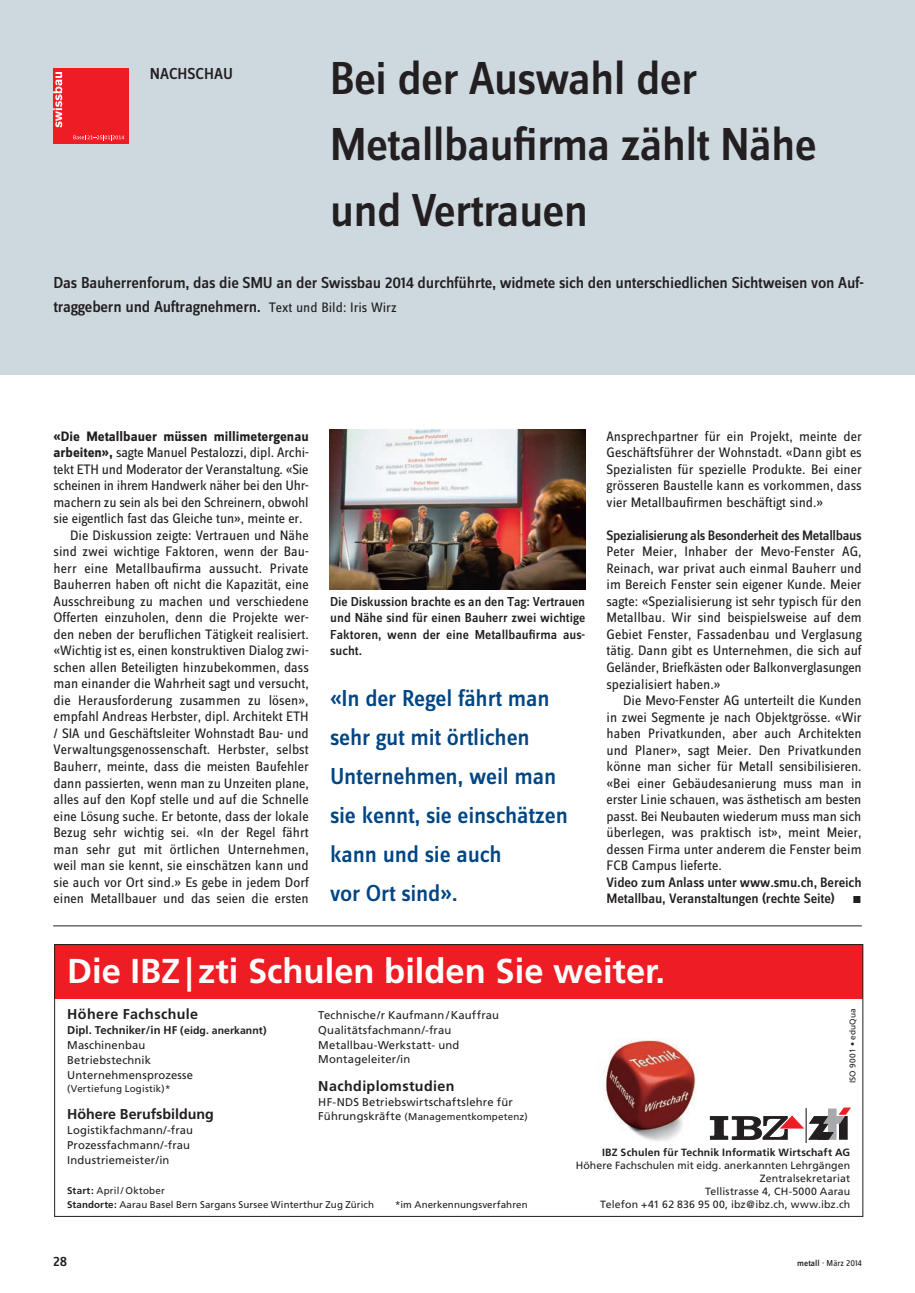
<style>
.page{position:relative;width:915px;height:1293px;background:#fff}
.page>*{position:absolute;margin:0;border:0;box-sizing:border-box;transform-origin:0 0}
.t1{font:500 48px/66px "Zine Sans Dis";letter-spacing:-.02em;color:#231f20}
.t2{font:700 34.5px "Frutiger";color:#fff}
.DE_ZITAT_18__reg{font:500 24px/39px "Zine Sans Dis";letter-spacing:-.01em;color:#004684}
.DE_rubrik_11{font:500 16.5px/24px "Zine Sans Dis";letter-spacing:-.015em;color:#231f20}
.DE_Grundtext_EZ{font:14.25px/16.5px "Zine Sans Dis";color:#231f20;text-align:justify}
.DE_Grundtext_ohne_EZ{font:14.25px/16.5px "Zine Sans Dis";letter-spacing:-.01em;color:#231f20;text-align:justify}
.DE_Grundtext_ohne_EZ-2{font:500 14.25px/16.5px "Zine Sans Dis";letter-spacing:-.01em;color:#231f20}
.t3{font:700 14.25px "Frutiger";letter-spacing:.025em;color:#231f20}
.t4{font:700 14.25px "Frutiger";letter-spacing:-.005em;color:#231f20}
.DE_Legende_9__medium{font:500 13.5px/16.5px "Zine Sans Dis";color:#231f20;text-align:justify}
.t5{font:11.25px/15px "Frutiger";letter-spacing:.015em;color:#231f20}
.t6{font:10.5px/12.9px "Frutiger";letter-spacing:.01em;color:#231f20;text-align:right}
.t7{font:9.75px/13.5px "Frutiger";letter-spacing:.015em;color:#231f20}
.t8{font:9px "Zine Sans Dis";color:#231f20}
.t9{font:8.25px "Frutiger";letter-spacing:.03em;color:#231f20}
.s1{font-weight:400;font-size:14.25px}
.s2{font-weight:700}
.s3{font-family:"Zine Sans Dis Regular Roman Exp";font-weight:400;font-size:10.5px}
.s4{font-weight:700;font-size:10.5px}
.s5{font-size:11.25px}
.s6{font-weight:500}
</style>
<div class="page">
<div style="left:0;top:0;width:914px;height:375px;background:#cdd8df"></div>
<div style="left:53px;top:68px;width:75px;height:76px;background:#ee1d23"></div>
<svg style="left:53px;top:72px;width:9px;height:56px"></svg>
<svg style="left:73px;top:135px;width:51px;height:6px"></svg>
<img style="left:330px;top:429px;width:255px;height:160px">
<hr style="left:53px;top:925px;width:808px;height:1px;background:#231f20">
<div style="left:54px;top:944px;width:808px;height:54px;background:#ee1d23"></div>
<img style="left:604px;top:1038px;width:92px;height:103px">
<hr style="left:805px;top:1108px;width:1px;height:34px;background:#231f20">
<svg style="left:709px;top:1107px;width:141px;height:33px"></svg>
<p class="DE_rubrik_11" style="left:150px;top:62px;width:85px">NACHSCHAU</p>
<p class="t1" style="left:330px;top:47px;width:369px">Bei der Auswahl der</p>
<p class="t1" style="left:330px;top:113px;width:488px">Metallbaufirma zählt Nähe und Vertrauen</p>
<p class="DE_rubrik_11" style="left:54px;top:271px;width:811px">Das Bauherrenforum, das die SMU an der Swissbau 2014 durchführte, widmete sich den unterschiedlichen Sichtweisen von Auf&shy;traggebern und Auftragnehmern. <span class="s1">Text und Bild: Iris Wirz</span></p>
<p class="DE_Grundtext_ohne_EZ" style="left:54px;top:428px;width:256px"><span class="s2">«Die Metallbauer müssen millimetergenau arbeiten»,</span> sagte Manuel Pestalozzi, dipl. Archi&shy;tekt ETH und Moderator der Veranstaltung. «Sie scheinen in ihrem Handwerk näher bei den Uhr&shy;machern zu sein als bei den Schreinern, obwohl sie eigentlich fast das Gleiche tun», meinte er.</p>
<p class="DE_Grundtext_EZ" style="left:54px;top:527px;width:257px;text-indent:17px">Die Diskussion zeigte: Vertrauen und Nähe sind zwei wichtige Faktoren, wenn der Bau&shy;herr eine Metallbaufirma aussucht. Private Bauherren haben oft nicht die Kapazität, eine Ausschreibung zu machen und verschiedene Offerten einzuholen, denn die Projekte wer&shy;den neben der beruflichen Tätigkeit realisiert. «Wichtig ist es, einen konstruktiven Dialog zwi&shy;schen allen Beteiligten hinzubekommen, dass man einander die Wahrheit sagt und versucht, die Herausforderung zusammen zu lösen», empfahl Andreas Herbster, dipl. Architekt ETH / SIA und Geschäftsleiter Wohnstadt Bau- und Verwaltungsgenossenschaft. Herbster, selbst Bauherr, meinte, dass die meisten Baufehler dann passierten, wenn man zu Unzeiten plane, alles auf den Kopf stelle und auf die Schnelle eine Lösung suche. Er betonte, dass der lokale Bezug sehr wichtig sei. «In der Regel fährt man sehr gut mit örtlichen Unternehmen, weil man sie kennt, sie einschätzen kann und sie auch vor Ort sind.» Es gebe in jedem Dorf einen Metallbauer und das seien die ersten</p>
<p class="DE_Legende_9__medium" style="left:330px;top:594px;width:256px">Die Diskussion brachte es an den Tag: Vertrauen und Nähe sind für einen Bauherr zwei wichtige Faktoren, wenn der eine Metallbaufirma aus&shy;sucht.</p>
<p class="DE_ZITAT_18__reg" style="left:330px;top:680px;width:239px">«In der Regel fährt man sehr gut mit örtlichen<br>Unternehmen, weil man sie kennt, sie einschätzen kann und sie auch</p>
<p class="DE_ZITAT_18__reg" style="left:330px;top:875px;width:129px">vor Ort sind».</p>
<p class="DE_Grundtext_EZ" style="left:606px;top:428px;width:256px">Ansprechpartner für ein Projekt, meinte der Geschäftsführer der Wohnstadt. «Dann gibt es Spezialisten für spezielle Produkte. Bei einer grösseren Baustelle kann es vorkommen, dass vier Metallbaufirmen beschäftigt sind.»</p>
<p class="DE_Grundtext_ohne_EZ-2" style="left:606px;top:527px;width:257px">Spezialisierung als Besonderheit des Metallbaus</p>
<p class="DE_Grundtext_ohne_EZ" style="left:606px;top:544px;width:256px">Peter Meier, Inhaber der Mevo-Fenster AG, Reinach, war privat auch einmal Bauherr und im Bereich Fenster sein eigener Kunde. Meier sagte: «Spezialisierung ist sehr typisch für den Metallbau. Wir sind beispielsweise auf dem Gebiet Fenster, Fassadenbau und Verglasung tätig. Dann gibt es Unternehmen, die sich auf Geländer, Briefkästen oder Balkonverglasungen spezialisiert haben.»</p>
<p class="DE_Grundtext_EZ" style="left:606px;top:692px;width:256px;text-indent:17px">Die Mevo-Fenster AG unterteilt die Kunden in zwei Segmente je nach Objektgrösse. «Wir haben Privatkunden, aber auch Architekten und Planer», sagt Meier. Den Privatkunden könne man sicher für Metall sensibilisieren. «Bei einer Gebäudesanierung muss man in erster Linie schauen, was ästhetisch am besten passt. Bei Neubauten wiederum muss man sich überlegen, was praktisch ist», meint Meier, dessen Firma unter anderem die Fenster beim FCB Campus lieferte.</p>
<p class="DE_Grundtext_ohne_EZ-2" style="left:606px;top:874px;width:256px">Video zum Anlass unter www.smu.ch, Bereich<br>Metallbau, Veranstaltungen (rechte Seite) <span class="s3">m</span></p>
<p class="t2" style="left:67px;top:950px;width:599px">Die IBZ | zti Schulen bilden Sie weiter.</p>
<p class="t3" style="left:67px;top:1005px;width:132px">Höhere Fachschule</p>
<p class="t5" style="left:67px;top:1022px;width:201px"><span class="s2">Dipl. Techniker / in HF</span> <span class="s4">(eidg. anerkannt)<br></span>Maschinenbau<br>Betriebstechnik<br>Unternehmensprozesse</p>
<p class="t7" style="left:67px;top:1081px;width:105px">(Vertiefung Logistik)*</p>
<p class="t4" style="left:67px;top:1106px;width:148px">Höhere Berufsbildung</p>
<p class="t5" style="left:67px;top:1123px;width:127px">Logistikfachmann / -frau<br>Prozessfachmann / -frau<br>Industriemeister / in</p>
<p class="t9" style="left:847px;top:1083px;width:77px;rotate:-90deg">ISO 9001 • eduQua</p>
<p class="t5" style="left:318px;top:1007px;width:182px">Technische/r Kaufmann / Kauffrau<br>Qualitätsfachmann / -frau<br>Metallbau-Werkstatt- und<br>Montageleiter / in</p>
<p class="t3" style="left:318px;top:1077px;width:138px">Nachdiplomstudien</p>
<p class="t5" style="left:318px;top:1094px;width:196px">HF-NDS Betriebswirtschaftslehre für</p>
<p class="t7" style="left:318px;top:1110px;width:211px"><span class="s5">Führungskräfte</span> (Managementkompetenz)</p>
<p class="t6" style="left:575px;top:1146px;width:276px"><span class="s2">IBZ Schulen für Technik Informatik Wirtschaft AG </span>Höhere Fachschulen mit eidg. anerkannten Lehrgängen Zentralsekretariat<br>Tellistrasse 4, CH-5000 Aarau<br>Telefon +41 62 836 95 00, ibz@ibz.ch, www.ibz.ch</p>
<p class="t7" style="left:67px;top:1184px;width:308px"><span class="s2">Start:</span> April / Oktober<br><span class="s2">Standorte:</span> Aarau Basel Bern Sargans Sursee Winterthur Zug Zürich</p>
<p class="t7" style="left:395px;top:1197px;width:134px">*im Anerkennungsverfahren</p>
<p class="DE_Grundtext_ohne_EZ-2" style="left:53px;top:1253px;width:16px">28</p>
<p class="t8" style="left:797px;top:1259px;width:66px"><span class="s6">metall</span> · März 2014</p>
</div>
